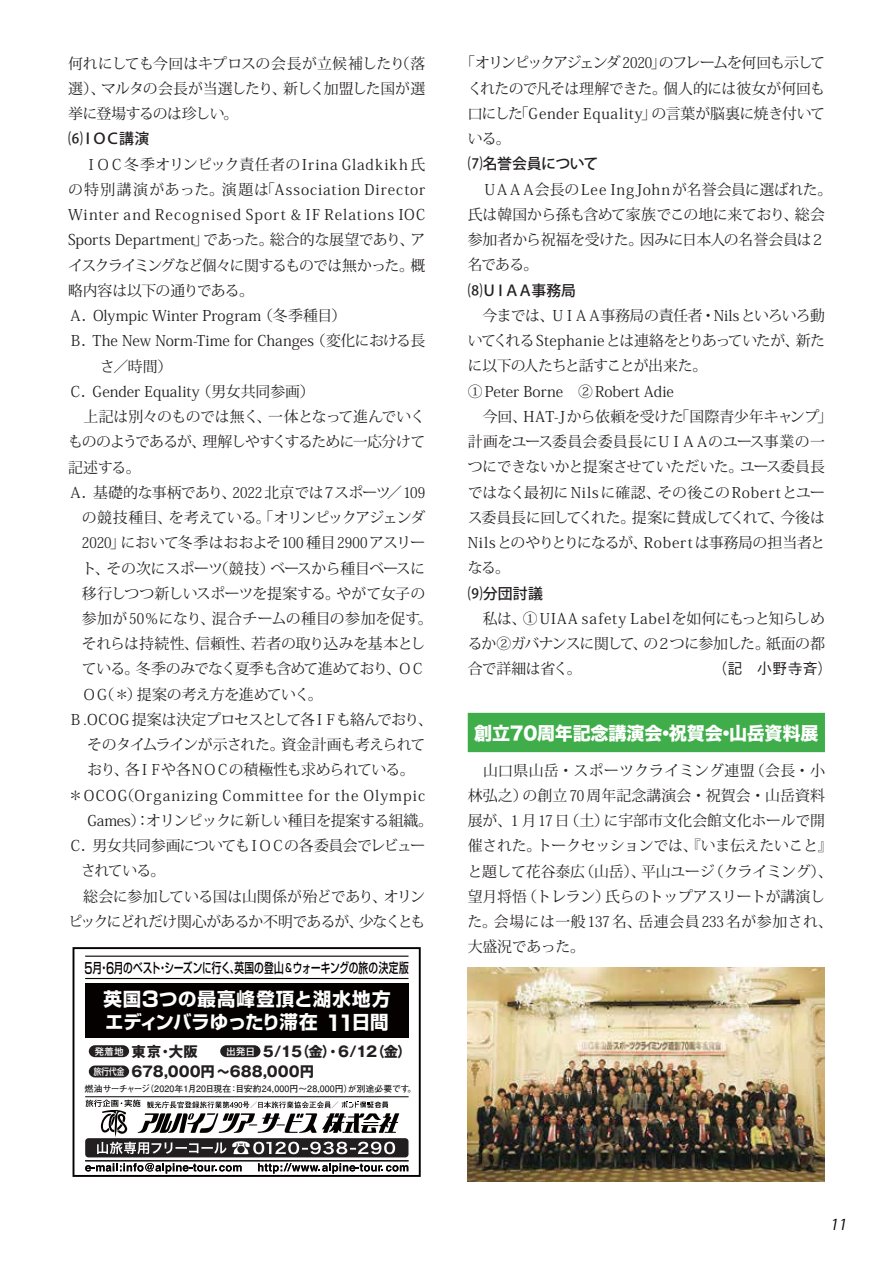
<style>
.page{position:relative;width:893px;height:1263px;background:#fff}
.page>*{position:absolute;margin:0;border:0;box-sizing:border-box;transform-origin:0 0}
.t1{font:18.45px/23.2px "Shin Go Bold 90 msp RKSJ H";letter-spacing:.01em;color:#fff}
.t2{font:18px "Hira Kaku Std N W8 90 msp RKSJ H";letter-spacing:-.01em;color:#fff}
.t3{font:14.85px/25.2px "Koz Min Pro Regular 90 msp RKSJ H";letter-spacing:-.015em;color:#231f20;text-align:justify}
.t4{font:14.85px "Koz Min Pro Regular 90 msp RKSJ H";letter-spacing:.075em;color:#231f20}
.t5{font:14.85px "Koz Min Pro Regular 90 msp RKSJ H";letter-spacing:-.055em;color:#231f20}
.t6{font:14.85px "Koz Min Pro Regular 90 msp RKSJ H";letter-spacing:-.05em;color:#231f20}
.t7{font:14.85px "Koz Min Pro Regular 90 msp RKSJ H";letter-spacing:-.04em;color:#231f20}
.t8{font:14.85px "Koz Min Pro Regular 90 msp RKSJ H";letter-spacing:.065em;color:#231f20}
.t9{font:14.85px "Koz Min Pro Regular 90 msp RKSJ H";letter-spacing:.04em;color:#231f20}
.t10{font:14.85px "Koz Min Pro Regular 90 msp RKSJ H";letter-spacing:-.035em;color:#231f20}
.t11{font:14.85px "Koz Min Pro Regular 90 msp RKSJ H";letter-spacing:-.085em;color:#231f20}
.t12{font:14.85px "Koz Min Pro Regular 90 msp RKSJ H";letter-spacing:-.065em;color:#231f20}
.t13{font:14.85px "Koz Min Pro Regular 90 msp RKSJ H";letter-spacing:-.07em;color:#231f20}
.t14{font:14.85px "Koz Min Pro Regular 90 msp RKSJ H";letter-spacing:.01em;color:#231f20}
.t15{font:14.85px "Koz Min Pro Regular 90 msp RKSJ H";letter-spacing:-.075em;color:#231f20}
.t16{font:14.85px "Koz Go Pro Medium 90 msp RKSJ H";letter-spacing:-.035em;color:#231f20}
.t17{font:14.85px "Koz Go Pro Medium 90 msp RKSJ H";letter-spacing:-.08em;color:#231f20}
.t18{font:14.85px "Gothic BBB Pro Medium 90 msp RKSJ H";color:#231f20}
.t19{font:italic 14.85px "Koz Go Pro Regular 90 msp RKSJ H";color:#000102}
.t20{font:14.4px "Gothic MB101 Bold 90 msp RKSJ H";letter-spacing:-.005em;color:#231f20}
.t21{font:13.65px "Shin Go Medium 90 msp RKSJ H";color:#050100;scale:.71 1}
.t22{font:9.15px "Shin Go Medium 90 msp RKSJ H";letter-spacing:-.005em;color:#fff;scale:.84 1}
.t23{font:9.15px "Shin Go Medium 90 msp RKSJ H";letter-spacing:-.005em;color:#fff}
.t24{font:8.85px "Futo Go B101 Pro Bold 90 msp RKSJ H";letter-spacing:.015em;color:#231f20}
.s1{font-size:15.15px}
.s2{font-size:11.55px}
.s3{font-size:20.85px}
.s4{font-family:"Shin Go Medium 90 msp RKSJ H";font-size:9.15px;color:#fff}
</style>
<div class="page">
<div style="left:468px;top:713px;width:357px;height:39px;background:#3fad49"></div>
<img style="left:468px;top:967px;width:357px;height:214px">
<div style="left:85px;top:983px;width:324px;height:54px;background:#050100"></div>
<div style="left:73px;top:947px;width:348px;height:230px;border:2px solid #050100"></div>
<hr style="left:85px;top:1096px;width:324px;height:1px;background:#050100">
<svg style="left:85px;top:1163px;width:157px;height:10px"></svg>
<svg style="left:258px;top:1163px;width:150px;height:10px"></svg>
<hr style="left:85px;top:1160px;width:324px;height:1px;background:#050100">
<hr style="left:85px;top:955px;width:324px;height:2px;background:#050100">
<hr style="left:85px;top:978px;width:324px;height:1px;background:#050100">
<div style="left:85px;top:1138px;width:323px;height:19px;background:#231f20;border-radius:3px"></div>
<svg style="left:86px;top:1099px;width:313px;height:55px"></svg>
<div style="left:89px;top:1065px;width:40px;height:12px;background:#231f20;border-radius:6px"></div>
<div style="left:220px;top:1045px;width:40px;height:12px;background:#231f20;border-radius:6px"></div>
<div style="left:89px;top:1045px;width:40px;height:12px;background:#231f20;border-radius:6px"></div>
<p class="t3" style="left:68px;top:52px;width:359px">何れにしても今回はキプロスの会長が立候補したり（落選）、マルタの会長が当選したり、新しく加盟した国が選挙に登場するのは珍しい。</p>
<p class="t16" style="left:68px;top:133px;width:83px">⑹ＩＯＣ講演</p>
<p class="t9" style="left:68px;top:158px;width:359px">　ＩＯＣ冬季オリンピック責任者のIrina Gladkikh 氏</p>
<p class="t8" style="left:68px;top:184px;width:359px">の特別講演があった。演題は「Association Director</p>
<p class="t4" style="left:68px;top:209px;width:359px">Winter and Recognised Sport &amp; IF Relations IOC</p>
<p class="t3" style="left:68px;top:229px;width:359px">Sports Department」であった。総合的な展望であり、ア</p>
<p class="t11" style="left:68px;top:259px;width:359px">イスクライミングなど個々に関するものでは無かった。概</p>
<p class="t7" style="left:68px;top:285px;width:187px">略内容は以下の通りである。</p>
<p class="t3" style="left:68px;top:305px;width:280px">Ａ．Olympic Winter Program （冬季種目）</p>
<p class="t3" style="left:68px;top:330px;width:359px">Ｂ．The New Norm-Time for Changes （変化における長</p>
<p class="t3" style="left:100px;top:355px;width:74px">さ／時間）</p>
<p class="t3" style="left:68px;top:381px;width:248px">Ｃ．Gender Equality （男女共同参画）</p>
<p class="t3" style="left:68px;top:406px;width:359px">　上記は別々のものでは無く、一体となって進んでいく</p>
<p class="t12" style="left:68px;top:436px;width:359px">もののようであるが、理解しやすくするために一応分けて</p>
<p class="t3" style="left:68px;top:456px;width:74px">記述する。</p>
<p class="t6" style="left:68px;top:487px;width:359px">Ａ ．基礎的な事柄であり、2022 北京では７スポーツ／109</p>
<p class="t13" style="left:82px;top:512px;width:345px">の競技種目、を考えている。「オリンピックアジェンダ</p>
<p class="t3" style="left:82px;top:532px;width:345px">2020」において冬季はおおよそ100 種目2900アスリー</p>
<p class="t3" style="left:82px;top:557px;width:345px">ト、その次にスポーツ（競技）ベースから種目ベースに</p>
<p class="t3" style="left:82px;top:582px;width:345px">移行しつつ新しいスポーツを提案する。やがて女子の</p>
<p class="t14" style="left:82px;top:613px;width:352px">参加が50％になり、混合チームの種目の参加を促す。</p>
<p class="t3" style="left:82px;top:633px;width:345px">それらは持続性、信頼性、若者の取り込みを基本とし</p>
<p class="t5" style="left:82px;top:663px;width:345px">ている。冬季のみでなく夏季も含めて進めており、ＯＣ</p>
<p class="t3" style="left:82px;top:683px;width:242px">ＯＧ（＊）提案の考え方を進めていく。</p>
<p class="t6" style="left:68px;top:714px;width:366px">Ｂ .OCOG 提案は決定プロセスとして各ＩＦも絡んでおり、</p>
<p class="t7" style="left:87px;top:739px;width:339px">そのタイムラインが示された。資金計画も考えられて</p>
<p class="t15" style="left:87px;top:764px;width:329px">おり、各ＩＦや各ＮＯＣの積極性も求められている。</p>
<p class="t4" style="left:68px;top:789px;width:359px">＊ OCOG（Organizing Committee for the Olympic</p>
<p class="t10" style="left:87px;top:815px;width:347px">Games）：オリンピックに新しい種目を提案する組織。</p>
<p class="t5" style="left:68px;top:840px;width:359px">Ｃ ．男女共同参画についてもＩＯＣの各委員会でレビュー</p>
<p class="t3" style="left:81px;top:860px;width:86px">されている。</p>
<p class="t3" style="left:68px;top:885px;width:359px">　総会に参加している国は山関係が殆どであり、オリン</p>
<p class="t5" style="left:68px;top:916px;width:359px">ピックにどれだけ関心があるか不明であるが、少なくとも</p>
<p class="t21" style="left:85px;top:962px;width:458px"><span class="s1">5</span>月・<span class="s1">6</span>月のベスト・シーズンに行く、英国の登山<span class="s2">＆</span>ウォーキングの旅の決定版</p>
<p class="t1" style="left:103px;top:990px;width:289px">英国<span class="s3">3</span>つの最高峰登頂と湖水地方エディンバラゆったり滞在 <span class="s3">11</span>日間</p>
<p class="t20" style="left:95px;top:1046px;width:104px"><span class="s4">発着地</span> 東京・大阪</p>
<p class="t23" style="left:226px;top:1048px;width:30px">出発日</p>
<p class="t20" style="left:131px;top:1066px;width:184px">678,000円～688,000円</p>
<p class="t20" style="left:263px;top:1046px;width:150px">5/15（金）・6/12（金）</p>
<p class="t22" style="left:94px;top:1068px;width:38px">旅行代金</p>
<p class="t24" style="left:85px;top:1085px;width:333px">燃油サーチャージ（2020年1月20日現在：目安約24,000円～28,000円）が別途必要です。</p>
<p class="t3" style="left:468px;top:52px;width:359px;text-indent:-7px">「オリンピックアジェンダ 2020」のフレームを何回も示してくれたので凡そは理解できた。個人的には彼女が何回も口にした「Gender Equality」の言葉が脳裏に焼き付いている。</p>
<p class="t16" style="left:468px;top:158px;width:132px">⑺名誉会員について</p>
<p class="t3" style="left:468px;top:178px;width:366px;text-align:left">　ＵＡＡＡ会長のLee IngJohn が名誉会員に選ばれた。氏は韓国から孫も含めて家族でこの地に来ており、総会参加者から祝福を受けた。因みに日本人の名誉会員は２名である。</p>
<p class="t17" style="left:468px;top:284px;width:110px">⑻ＵＩＡＡ事務局</p>
<p class="t3" style="left:468px;top:305px;width:366px;text-align:left">　今までは、ＵＩＡＡ事務局の責任者・Nilsといろいろ動いてくれるStephanieとは連絡をとりあっていたが、新たに以下の人たちと話すことが出来た。<br>①Peter Borne　②Robert Adie<br>　今回、HAT-Jから依頼を受けた「国際青少年キャンプ」計画をユース委員会委員長にＵＩＡＡのユース事業の一つにできないかと提案させていただいた。ユース委員長ではなく最初にNilsに確認、その後このRobertとユース委員長に回してくれた。提案に賛成してくれて、今後は<br>Nilsとのやりとりになるが、Robertは事務局の担当者となる。</p>
<p class="t16" style="left:468px;top:587px;width:77px">⑼分団討議</p>
<p class="t3" style="left:468px;top:608px;width:359px">　私は、①UIAA safety Labelを如何にもっと知らしめるか②ガバナンスに関して、の２つに参加した。紙面の都合で詳細は省く。</p>
<p class="t18" style="left:713px;top:663px;width:121px">（記　小野寺斉）</p>
<p class="t2" style="left:474px;top:726px;width:346px">創立70周年記念講演会・祝賀会・山岳資料展</p>
<p class="t3" style="left:467px;top:759px;width:367px;text-align:left">　山口県山岳・スポーツクライミング連盟（会長・小林弘之）の創立 70 周年記念講演会・祝賀会・山岳資料展が、１月17日（土）に宇部市文化会館文化ホールで開催された。トークセッションでは、『いま伝えたいこと』と題して花谷泰広（山岳）、平山ユージ（クライミング）、望月将悟（トレラン）氏らのトップアスリートが講演した。会場には一般 137 名、岳連会員 233 名が参加され、大盛況であった。</p>
<p class="t19" style="left:830px;top:1218px;width:21px">11</p>
</div>
